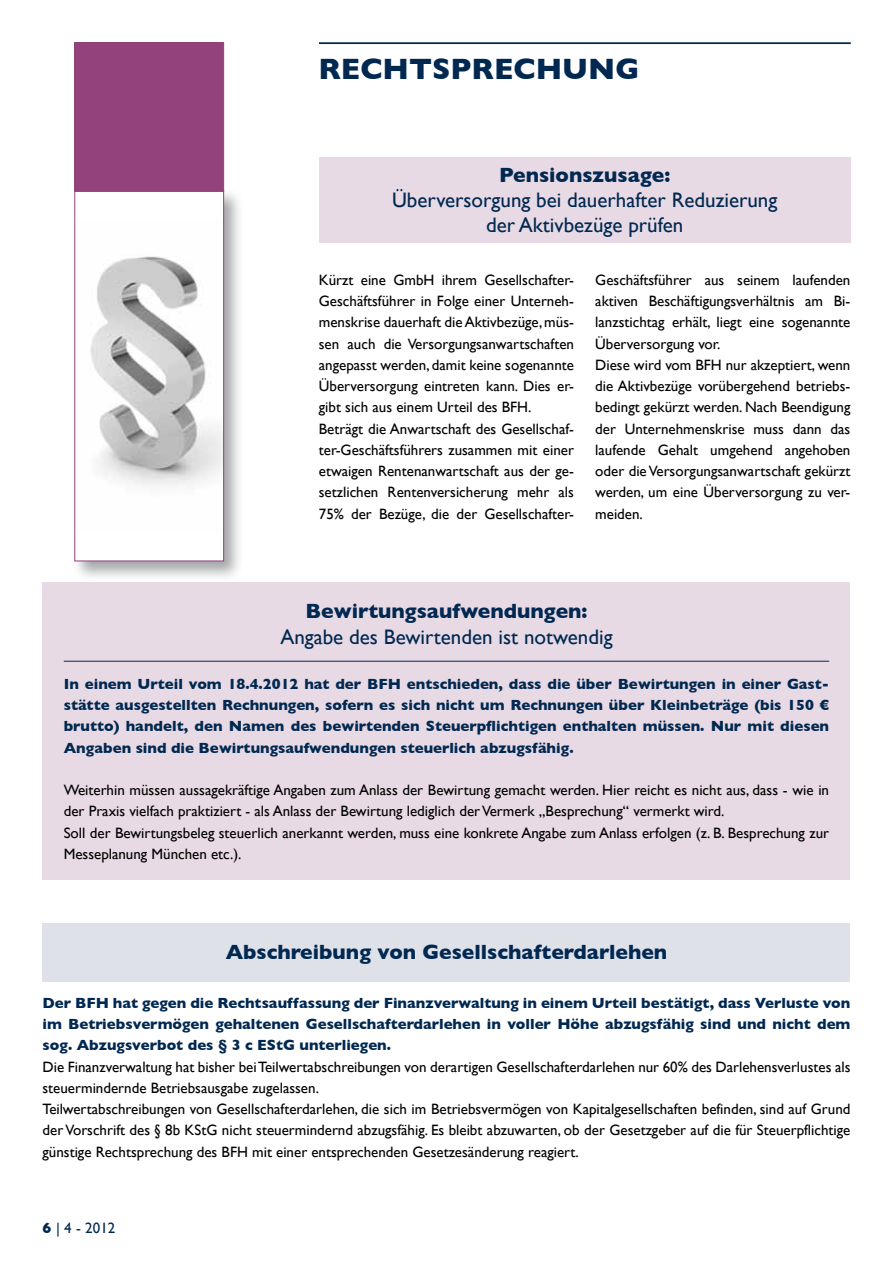
<style>
.page{position:relative;width:893px;height:1263px;background:#fff}
.page>*{position:absolute;margin:0;border:0;box-sizing:border-box;transform-origin:0 0}
.t1{font:700 30px "Gill Sans";color:#002851}
.t2{font:21px/25.2px "Gill Sans";color:#002851;text-align:center}
.t3{font:700 21px "Gill Sans";color:#002851}
.t4{font:15px/21.3px "Gill Sans";color:#000}
.t5{font:700 15px/21.3px "Gill Sans";color:#002851;text-align:justify}
.t6{font:15px "Gill Sans";color:#002851}
.s1{font-weight:700}
</style>
<div class="page">
<div style="left:43px;top:923px;width:807px;height:58px;background:#dfe1e9"></div>
<div style="left:71px;top:187px;width:173px;height:394px;background:#87888a;opacity:.75"></div>
<div style="left:75px;top:191px;width:149px;height:370px;background:#fff"></div>
<img style="left:90px;top:256px;width:132px;height:229px">
<div style="left:74px;top:191px;width:150px;height:370px;border:1px solid #93427b"></div>
<hr style="left:319px;top:43px;width:532px;height:1px;background:#002851">
<div style="left:74px;top:42px;width:150px;height:150px;background:#93427b"></div>
<div style="left:319px;top:157px;width:531px;height:85px;background:#e8dae4"></div>
<div style="left:43px;top:583px;width:807px;height:297px;background:#e8dae4"></div>
<hr style="left:64px;top:661px;width:765px;height:1px;background:#002851">
<h1 class="t1" style="left:318px;top:51px;width:322px">RECHTSPRECHUNG</h1>
<h2 class="t3" style="left:499px;top:162px;width:173px">Pensionszusage:</h2>
<h2 class="t2" style="left:392px;top:187px;width:387px">Überversorgung bei dauerhafter Reduzierung der Aktivbezüge prüfen</h2>
<p class="t4" style="left:319px;top:269px;width:257px">Kürzt eine GmbH ihrem Gesellschafter-Geschäftsführer in Folge einer Unterneh&shy;menskrise dauerhaft die Aktivbezüge, müs&shy;sen auch die Versorgungsanwartschaften angepasst werden, damit keine sogenannte Überversorgung eintreten kann. Dies er&shy;gibt sich aus einem Urteil des BFH.<br>Beträgt die Anwartschaft des Gesellschaf&shy;ter-Geschäftsführers zusammen mit einer etwaigen Rentenanwartschaft aus der ge&shy;setzlichen Rentenversicherung mehr als 75% der Bezüge, die der Gesellschafter-</p>
<p class="t4" style="left:595px;top:269px;width:257px">Geschäftsführer aus seinem laufenden aktiven Beschäftigungsverhältnis am Bi&shy;lanzstichtag erhält, liegt eine sogenannte Überversorgung vor.<br>Diese wird vom BFH nur akzeptiert, wenn die Aktivbezüge vorübergehend betriebs&shy;bedingt gekürzt werden. Nach Beendigung der Unternehmenskrise muss dann das laufende Gehalt umgehend angehoben oder die Versorgungsanwartschaft gekürzt werden, um eine Überversorgung zu ver&shy;meiden.</p>
<h2 class="t3" style="left:305px;top:599px;width:284px">Bewirtungsaufwendungen:</h2>
<h2 class="t2" style="left:280px;top:624px;width:334px">Angabe des Bewirtenden ist notwendig</h2>
<p class="t5" style="left:64px;top:673px;width:767px">In einem Urteil vom 18.4.2012 hat der BFH entschieden, dass die über Bewirtungen in einer Gast&shy;stätte ausgestellten Rechnungen, sofern es sich nicht um Rechnungen über Kleinbeträge (bis 150 € brutto) handelt, den Namen des bewirtenden Steuerpflichtigen enthalten müssen. Nur mit diesen Angaben sind die Bewirtungsaufwendungen steuerlich abzugsfähig.</p>
<p class="t4" style="left:64px;top:779px;width:767px">Weiterhin müssen aussagekräftige Angaben zum Anlass der Bewirtung gemacht werden. Hier reicht es nicht aus, dass - wie in der Praxis vielfach praktiziert - als Anlass der Bewirtung lediglich der Vermerk „Besprechung“ vermerkt wird.<br>Soll der Bewirtungsbeleg steuerlich anerkannt werden, muss eine konkrete Angabe zum Anlass erfolgen (z. B. Besprechung zur Messeplanung München etc.).</p>
<h2 class="t3" style="left:226px;top:940px;width:443px">Abschreibung von Gesellschafterdarlehen</h2>
<p class="t5" style="left:43px;top:992px;width:809px">Der BFH hat gegen die Rechtsauffassung der Finanzverwaltung in einem Urteil bestätigt, dass Verluste von im Betriebsvermögen gehaltenen Gesellschafterdarlehen in voller Höhe abzugsfähig sind und nicht dem sog. Abzugsverbot des § 3 c EStG unterliegen.</p>
<p class="t4" style="left:43px;top:1056px;width:809px">Die Finanzverwaltung hat bisher bei Teilwertabschreibungen von derartigen Gesellschafterdarlehen nur 60% des Darlehensverlustes als steuermindernde Betriebsausgabe zugelassen.<br>Teilwertabschreibungen von Gesellschafterdarlehen, die sich im Betriebsvermögen von Kapitalgesellschaften befinden, sind auf Grund der Vorschrift des § 8b KStG nicht steuermindernd abzugsfähig. Es bleibt abzuwarten, ob der Gesetzgeber auf die für Steuerpflichtige günstige Rechtsprechung des BFH mit einer entsprechenden Gesetzesänderung reagiert.</p>
<p class="t6" style="left:43px;top:1219px;width:74px"><span class="s1">6</span> | 4 - 2012</p>
</div>
